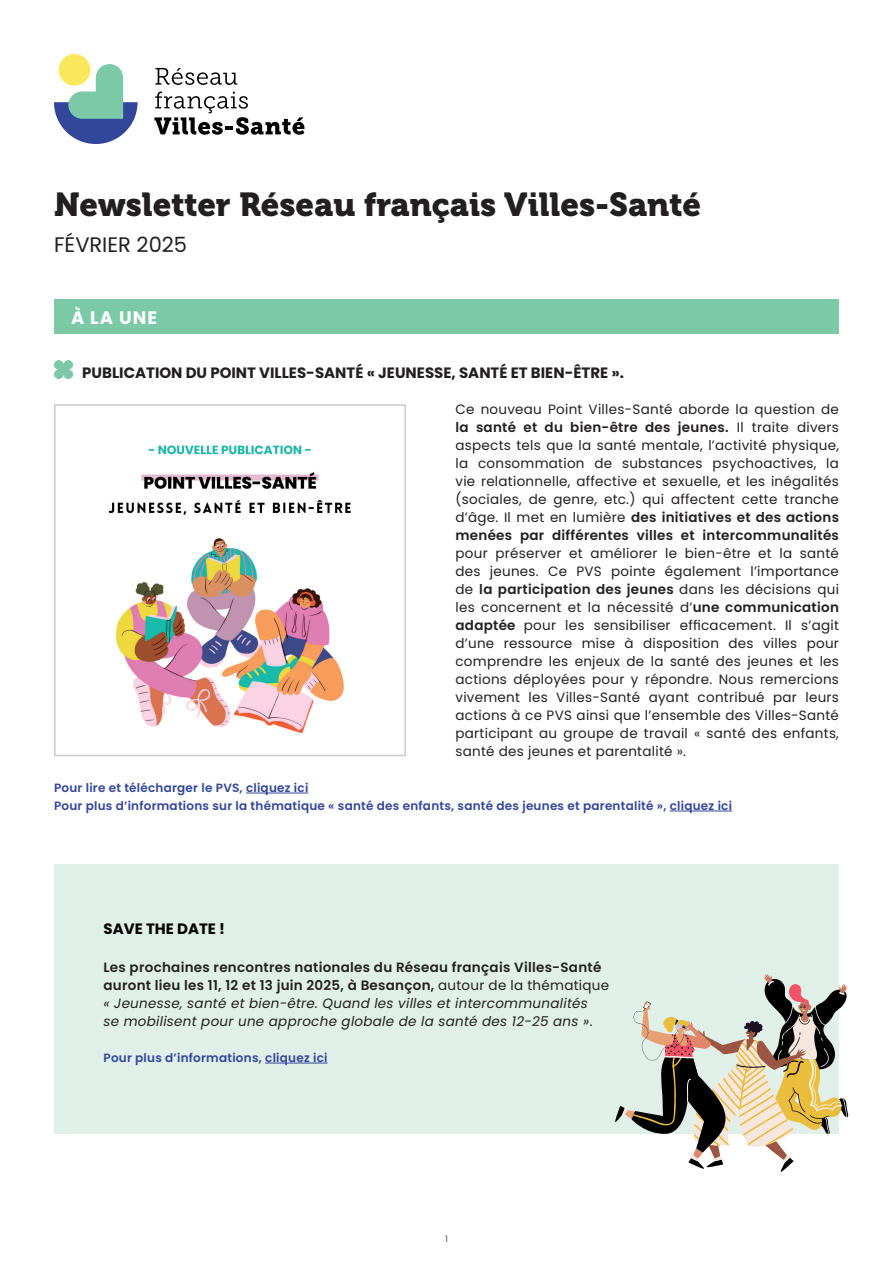
<style>
.page{position:relative;width:893px;height:1263px;background:#fff}
.page>*{position:absolute;margin:0;border:0;box-sizing:border-box;transform-origin:0 0}
.t1{font:33px "Museo 900";color:#231f20}
.t2{font:21px "Poppins";color:#231f20}
.t3{font:700 18px "Poppins";color:#fff}
.t4{font:700 15px "Poppins";color:#231f20}
.t5{font:700 15px "Poppins";color:#000001}
.t6{font:13.5px/18px "Poppins";letter-spacing:.02em;color:#231f20;text-align:justify}
.t7{font:italic 13.5px/18px "Poppins";letter-spacing:.02em;color:#231f20}
.t8{font:600 12px/18px "Poppins";letter-spacing:.02em;color:#32469a}
.t9{font:9px "Poppins";color:#57585a}
.s1{font-weight:600}
.s2{font-weight:600;font-style:normal}
.s3{font-style:normal}
</style>
<div class="page">
<div style="left:54px;top:299px;width:785px;height:35px;background:#7bc9a7"></div>
<div style="left:59px;top:54px;width:31px;height:32px;background:#fae85c;border-radius:50%"></div>
<svg style="left:54px;top:64px;width:84px;height:80px"></svg>
<svg style="left:155px;top:68px;width:82px;height:17px"></svg>
<svg style="left:154px;top:92px;width:150px;height:43px"></svg>
<div style="left:54px;top:864px;width:785px;height:270px;background:#e0f0e8"></div>
<hr style="left:265px;top:1063px;width:62px;height:1px;background:#32469a">
<img style="left:54px;top:360px;width:18px;height:18px">
<img style="left:108px;top:445px;width:243px;height:289px">
<div style="left:54px;top:404px;width:352px;height:352px;border:2px solid #cdc9c8"></div>
<svg style="left:615px;top:974px;width:233px;height:198px"></svg>
<hr style="left:246px;top:793px;width:62px;height:1px;background:#32469a">
<hr style="left:670px;top:811px;width:62px;height:1px;background:#32469a">
<h1 class="t1" style="left:54px;top:186px;width:648px">Newsletter Réseau français Villes-Santé</h1>
<h2 class="t2" style="left:54px;top:232px;width:135px">FÉVRIER 2025</h2>
<h3 class="t3" style="left:71px;top:307px;width:88px">À LA UNE</h3>
<p class="t4" style="left:82px;top:364px;width:543px">PUBLICATION DU POINT VILLES-SANTÉ « JEUNESSE, SANTÉ ET BIEN-ÊTRE ».</p>
<p class="t6" style="left:455px;top:400px;width:385px">Ce nouveau Point Villes-Santé aborde la question de <span class="s1">la santé et du bien-être des jeunes.</span> Il traite divers aspects tels que la santé mentale, l’activité physique, la consommation de substances psychoactives, la vie relationnelle, affective et sexuelle, et les inégalités (sociales, de genre, etc.) qui affectent cette tranche d’âge. Il met en lumière <span class="s1">des initiatives et des actions menées par différentes villes et intercommunalités</span></p>
<p class="t6" style="left:455px;top:544px;width:385px">pour préserver et améliorer le bien-être et la santé des jeunes. Ce PVS pointe également l’importance de <span class="s1">la participation des jeunes</span> dans les décisions qui les concernent et la nécessité d’<span class="s1">une communication adaptée</span> pour les sensibiliser efficacement. Il s’agit d’une ressource mise à disposition des villes pour comprendre les enjeux de la santé des jeunes et les actions déployées pour y répondre. Nous remercions vivement les Villes-Santé ayant contribué par leurs actions à ce PVS ainsi que l’ensemble des Villes-Santé participant au groupe de travail « santé des enfants, santé des jeunes et parentalité ».</p>
<p class="t8" style="left:54px;top:779px;width:680px">Pour lire et télécharger le PVS, cliquez ici<br>Pour plus d’informations sur la thématique « santé des enfants, santé des jeunes et parentalité », cliquez ici</p>
<p class="t5" style="left:103px;top:920px;width:123px">SAVE THE DATE !</p>
<p class="t7" style="left:103px;top:958px;width:507px"><span class="s2">Les prochaines rencontres nationales du Réseau français Villes-Santé auront lieu les 11, 12 et 13 juin 2025, à Besançon,</span> <span class="s3">autour de la thématique </span>« Jeunesse, santé et bien-être. Quand les villes et intercommunalités<br>se mobilisent pour une approche globale de la santé des 12-25 ans »<span class="s3">.</span></p>
<p class="t8" style="left:103px;top:1049px;width:226px">Pour plus d’informations, cliquez ici</p>
<p class="t9" style="left:445px;top:1234px;width:4px">1</p>
</div>
